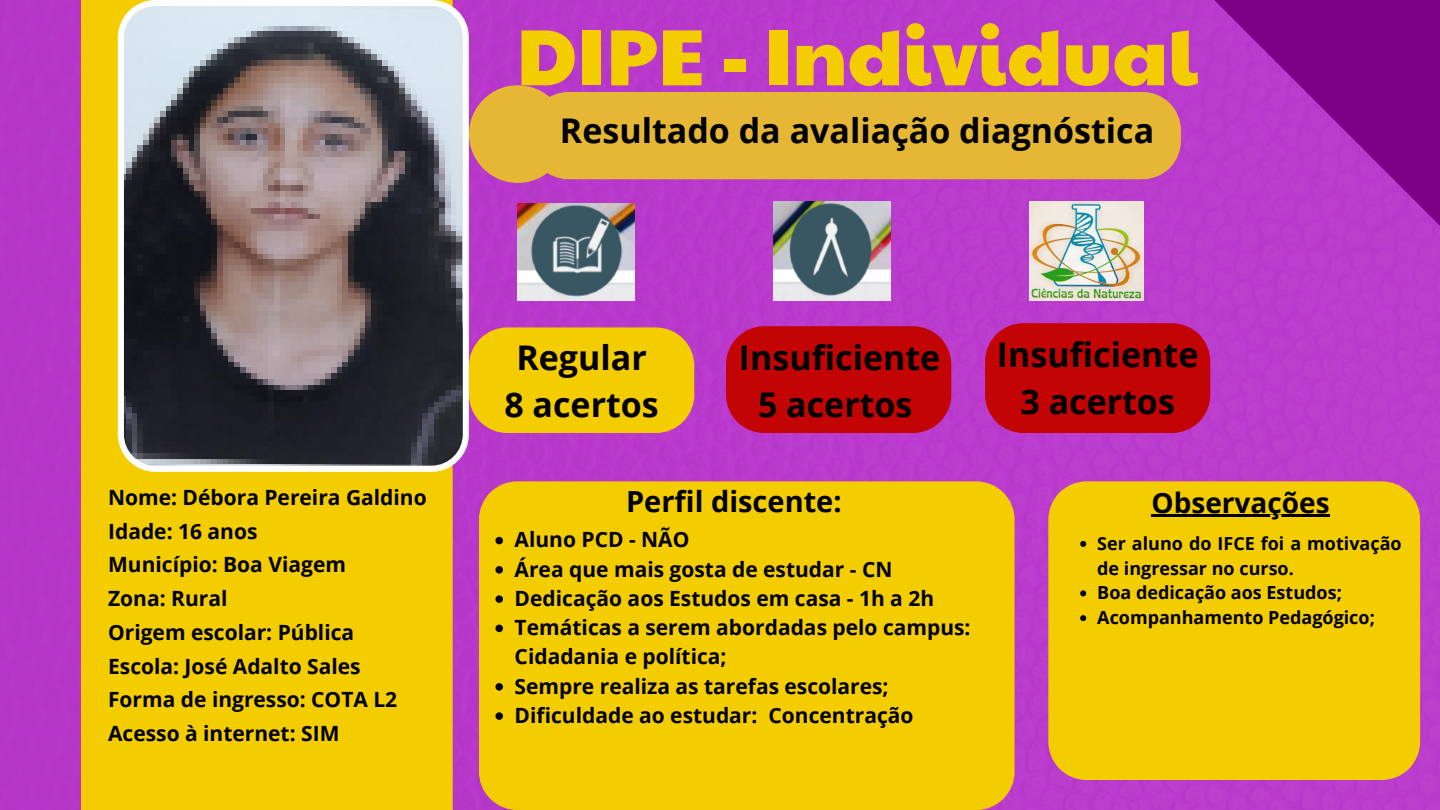
<style>
.page{position:relative;width:1440px;height:810px;background:#b93acc}
.page>*{position:absolute;margin:0;border:0;box-sizing:border-box;transform-origin:0 0}
.t1{font:79.8px "Paytone One";color:#f4cd00}
.t2{font:700 34px/47.2px "Open Sans";color:#000;text-align:center}
.t3{font:700 29px "Open Sans";color:#000}
.t4{font:700 28px "Open Sans";color:#000}
.t5{font:700 21px/33.8px "Open Sans";color:#000}
.t6{font:700 18px/24.8px "Open Sans";color:#000}
</style>
<div class="page">
<div style="left:81px;top:0;width:372px;height:810px;background:#f4cd00"></div>
<svg style="left:118px;top:0;width:351px;height:471px"></svg>
<svg style="left:1214px;top:0;width:226px;height:226px"></svg>
<img style="left:518px;top:203px;width:117px;height:98px">
<img style="left:1029px;top:202px;width:114px;height:99px">
<img style="left:773px;top:202px;width:117px;height:99px">
<div style="left:539px;top:92px;width:642px;height:87px;background:#e5b735"></div>
<div style="left:469px;top:85px;width:98px;height:98px;background:#e5b735;border-radius:50%"></div>
<div style="left:469px;top:327px;width:225px;height:106px;background:#f4cd00"></div>
<div style="left:726px;top:326px;width:225px;height:107px;background:#c20404"></div>
<div style="left:985px;top:323px;width:225px;height:110px;background:#c20404"></div>
<div style="left:1048px;top:481px;width:372px;height:299px;background:#f4cd00"></div>
<div style="left:479px;top:481px;width:535px;height:329px;background:#f4cd00"></div>
<svg style="left:495px;top:537px;width:8px;height:7px"></svg>
<svg style="left:495px;top:566px;width:8px;height:8px"></svg>
<svg style="left:495px;top:595px;width:8px;height:8px"></svg>
<svg style="left:495px;top:625px;width:8px;height:7px"></svg>
<svg style="left:495px;top:683px;width:8px;height:8px"></svg>
<svg style="left:495px;top:712px;width:8px;height:8px"></svg>
<hr style="left:1151px;top:515px;width:179px;height:2px;background:#000">
<svg style="left:1080px;top:541px;width:6px;height:6px"></svg>
<svg style="left:1080px;top:590px;width:6px;height:6px"></svg>
<svg style="left:1080px;top:615px;width:6px;height:6px"></svg>
<p class="t5" style="left:108px;top:480px;width:320px">Nome: Débora Pereira Galdino<br>Idade: 16 anos<br>Município: Boa Viagem<br>Zona: Rural<br>Origem escolar: Pública<br>Escola: José Adalto Sales<br>Forma de ingresso: COTA L2<br>Acesso à internet: SIM</p>
<p class="t1" style="left:516px;top:-3px;width:683px">DIPE - Individual</p>
<h2 class="t2" style="left:560px;top:106px;width:596px">Resultado da avaliação diagnóstica</h2>
<p class="t2" style="left:504px;top:333px;width:156px">Regular<br>8 acertos</p>
<p class="t2" style="left:739px;top:333px;width:203px">Insuficiente<br>5 acertos</p>
<h2 class="t2" style="left:997px;top:330px;width:203px">Insuficiente<br>3 acertos</h2>
<h2 class="t3" style="left:626px;top:481px;width:217px">Perfil discente:</h2>
<h2 class="t5" style="left:515px;top:522px;width:176px">Aluno PCD - NÃO</h2>
<h3 class="t5" style="left:515px;top:552px;width:379px">Área que mais gosta de estudar - CN</h3>
<p class="t5" style="left:515px;top:581px;width:421px">Dedicação aos Estudos em casa - 1h a 2h</p>
<p class="t5" style="left:515px;top:612px;width:457px;line-height:29.2px">Temáticas a serem abordadas pelo campus:<br>Cidadania e política;</p>
<p class="t5" style="left:515px;top:669px;width:376px">Sempre realiza as tarefas escolares;</p>
<p class="t5" style="left:515px;top:698px;width:400px">Dificuldade ao estudar: Concentração</p>
<p class="t4" style="left:1151px;top:483px;width:180px">Observações</p>
<p class="t6" style="left:1097px;top:531px;width:306px">Ser aluno do IFCE foi a motivação de ingressar no curso.</p>
<h3 class="t6" style="left:1097px;top:580px;width:246px">Boa dedicação aos Estudos;</h3>
<p class="t6" style="left:1097px;top:605px;width:279px">Acompanhamento Pedagógico;</p>
</div>
